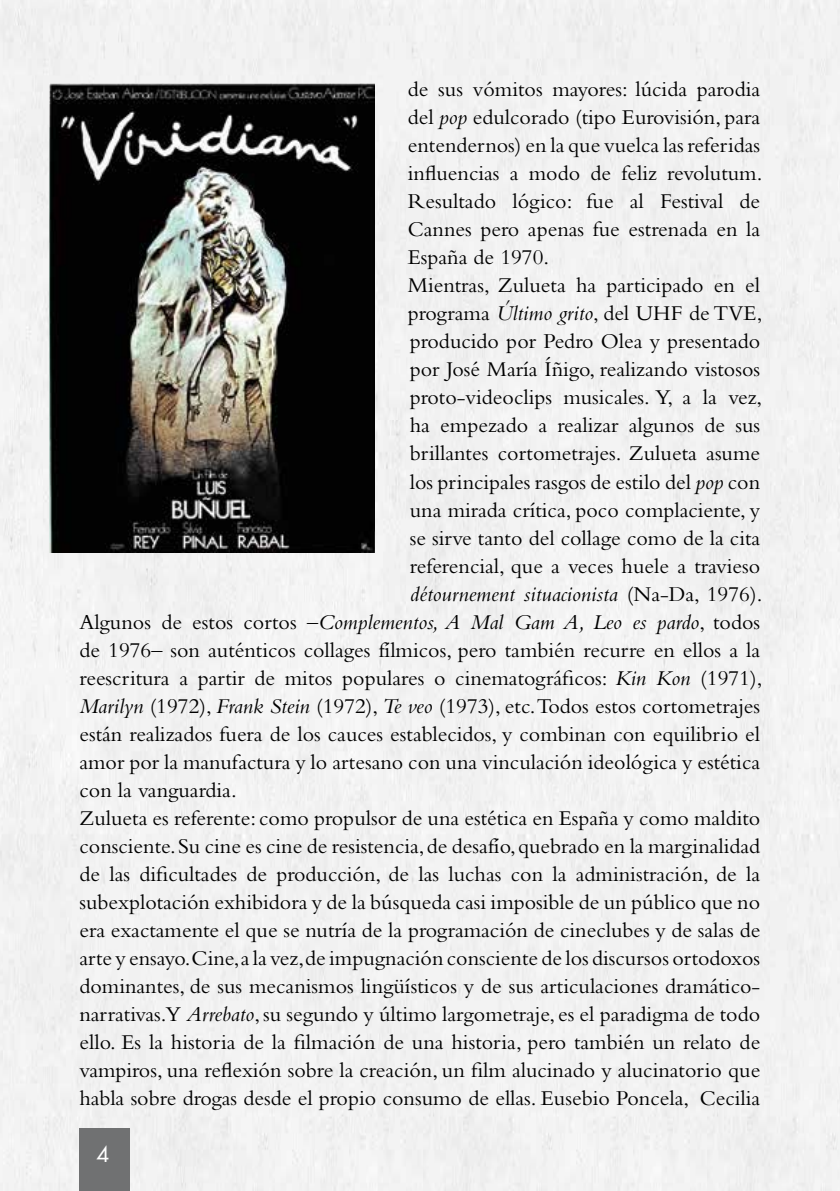
<style>
.page{position:relative;width:840px;height:1191px;background:#f2f2f2}
.page>*{position:absolute;margin:0;border:0;box-sizing:border-box;transform-origin:0 0}
.t1{font:24px "Futura T";color:#fff}
.t2{font:22px "Bembo";color:#000}
.t3{font:italic 22px "Bembo";color:#000}
.s1{font-style:italic}
.s2{font-style:normal}
</style>
<div class="page">
<div style="left:79px;top:1128px;width:51px;height:63px;background:#707172"></div>
<img style="left:50px;top:84px;width:324px;height:469px">
<p class="t2" style="left:407px;top:77px;width:354px">de sus vómitos mayores: lúcida parodia</p>
<p class="t2" style="left:407px;top:105px;width:353px">del <span class="s1">pop</span> edulcorado (tipo Eurovisión, para</p>
<p class="t2" style="left:407px;top:133px;width:353px">entendernos) en la que vuelca las referidas</p>
<p class="t2" style="left:407px;top:161px;width:356px">influencias a modo de feliz revolutum.</p>
<p class="t2" style="left:407px;top:189px;width:354px">Resultado lógico: fue al Festival de</p>
<p class="t2" style="left:407px;top:217px;width:354px">Cannes pero apenas fue estrenada en la</p>
<p class="t2" style="left:407px;top:245px;width:143px">España de 1970.</p>
<p class="t2" style="left:407px;top:273px;width:353px">Mientras, Zulueta ha participado en el</p>
<p class="t2" style="left:407px;top:301px;width:356px">programa <span class="s1">Último grito</span>, del UHF de TVE,</p>
<p class="t2" style="left:409px;top:329px;width:352px">producido por Pedro Olea y presentado</p>
<p class="t2" style="left:409px;top:357px;width:351px">por José María Íñigo, realizando vistosos</p>
<p class="t2" style="left:409px;top:385px;width:354px">proto-videoclips musicales. Y, a la vez,</p>
<p class="t2" style="left:409px;top:413px;width:352px">ha empezado a realizar algunos de sus</p>
<p class="t2" style="left:409px;top:441px;width:352px">brillantes cortometrajes. Zulueta asume</p>
<p class="t2" style="left:409px;top:469px;width:352px">los principales rasgos de estilo del <span class="s1">pop</span> con</p>
<p class="t2" style="left:409px;top:497px;width:352px">una mirada crítica, poco complaciente, y</p>
<p class="t2" style="left:409px;top:525px;width:352px">se sirve tanto del collage como de la cita</p>
<p class="t2" style="left:409px;top:553px;width:352px">referencial, que a veces huele a travieso</p>
<p class="t3" style="left:409px;top:581px;width:354px">détournement situacionista <span class="s2">(Na-Da, 1976).</span></p>
<p class="t3" style="left:79px;top:609px;width:682px"><span class="s2">Algunos de estos cortos –</span>Complementos, A Mal Gam A, Leo es pardo<span class="s2">, todos</span></p>
<p class="t2" style="left:79px;top:637px;width:682px">de 1976– son auténticos collages fílmicos, pero también recurre en ellos a la</p>
<p class="t2" style="left:79px;top:665px;width:684px">reescritura a partir de mitos populares o cinematográficos: <span class="s1">Kin Kon</span> (1971),</p>
<p class="t2" style="left:79px;top:693px;width:682px"><span class="s1">Marilyn</span> (1972), <span class="s1">Frank Stein</span> (1972), <span class="s1">Te veo</span> (1973), etc.Todos estos cortometrajes</p>
<p class="t2" style="left:79px;top:721px;width:681px">están realizados fuera de los cauces establecidos, y combinan con equilibrio el</p>
<p class="t2" style="left:79px;top:749px;width:681px">amor por la manufactura y lo artesano con una vinculación ideológica y estética</p>
<p class="t2" style="left:79px;top:777px;width:159px">con la vanguardia.</p>
<p class="t2" style="left:79px;top:805px;width:682px">Zulueta es referente: como propulsor de una estética en España y como maldito</p>
<p class="t2" style="left:79px;top:833px;width:682px">consciente. Su cine es cine de resistencia, de desafío, quebrado en la marginalidad</p>
<p class="t2" style="left:79px;top:861px;width:681px">de las dificultades de producción, de las luchas con la administración, de la</p>
<p class="t2" style="left:79px;top:889px;width:682px">subexplotación exhibidora y de la búsqueda casi imposible de un público que no</p>
<p class="t2" style="left:79px;top:917px;width:682px">era exactamente el que se nutría de la programación de cineclubes y de salas de</p>
<p class="t2" style="left:79px;top:945px;width:681px">arte y ensayo.Cine,a la vez,de impugnación consciente de los discursos ortodoxos</p>
<p class="t2" style="left:79px;top:973px;width:682px">dominantes, de sus mecanismos lingüísticos y de sus articulaciones dramático-</p>
<p class="t2" style="left:79px;top:1001px;width:682px">narrativas.Y <span class="s1">Arrebato</span>, su segundo y último largometraje, es el paradigma de todo</p>
<p class="t2" style="left:79px;top:1029px;width:682px">ello. Es la historia de la filmación de una historia, pero también un relato de</p>
<p class="t2" style="left:79px;top:1057px;width:682px">vampiros, una reflexión sobre la creación, un film alucinado y alucinatorio que</p>
<p class="t2" style="left:79px;top:1085px;width:682px">habla sobre drogas desde el propio consumo de ellas. Eusebio Poncela, Cecilia</p>
<p class="t1" style="left:96px;top:1139px;width:15px">4</p>
</div>
